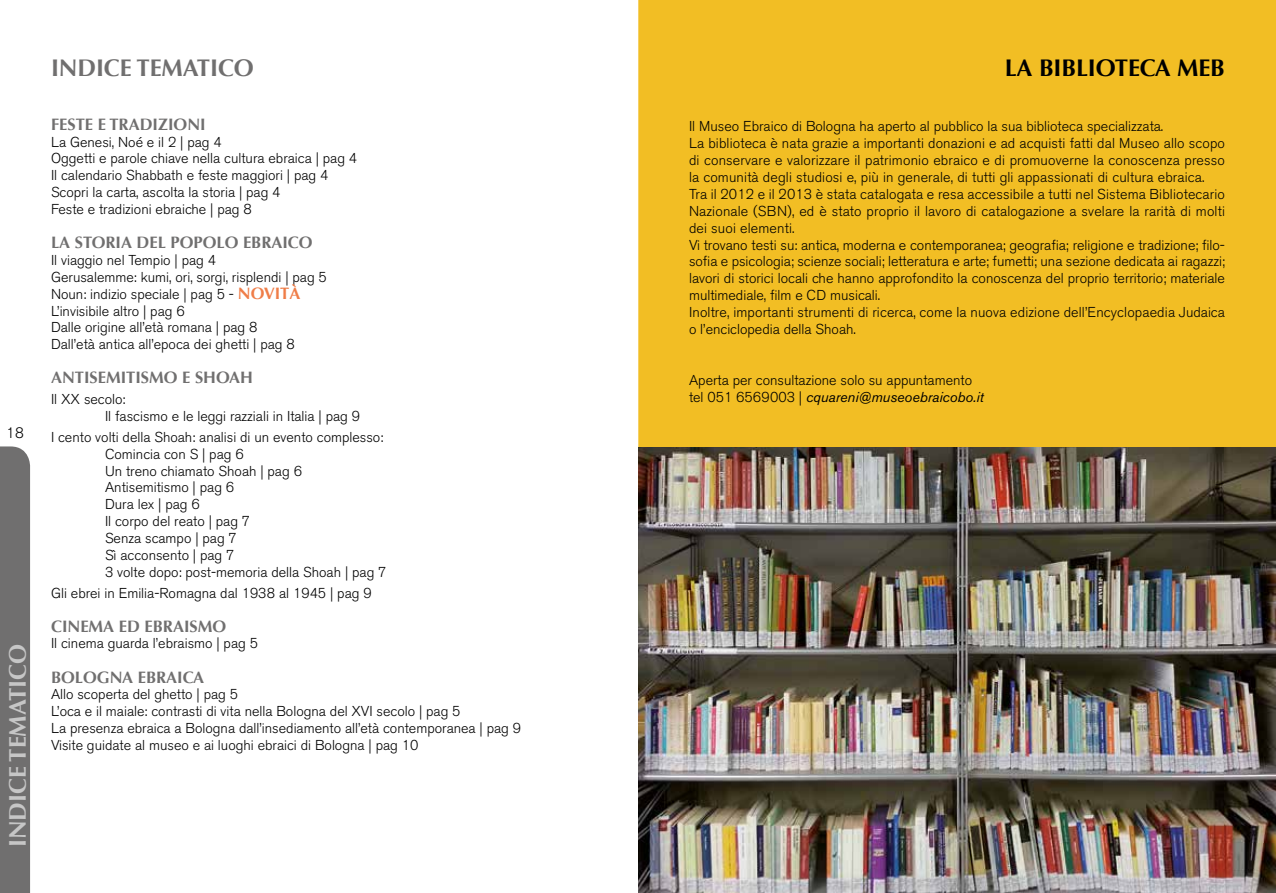
<style>
.page{position:relative;width:1276px;height:893px;background:#fff}
.page>*{position:absolute;margin:0;border:0;box-sizing:border-box;transform-origin:0 0}
.t1{font:700 24px "Optima";letter-spacing:-.005em;color:#000}
.t2{font:700 24px "Optima";letter-spacing:-.005em;color:#706f6f}
.t3{font:700 24px "Optima";letter-spacing:-.005em;color:#c6c6c6}
.t4{font:700 16.5px "Optima";color:#706f6f}
.t5{font:300 15px "Akzidenz Grotesk BE";color:#000}
.t6{font:300 14.25px/17px "Akzidenz Grotesk BE";color:#000}
.s1{font-family:"Optima";font-weight:700;font-size:16.5px;color:#ef7d48}
.s2{font-weight:400;font-style:italic}
</style>
<div class="page">
<div style="left:0;top:446px;width:30px;height:447px;background:#706f6f"></div>
<div style="left:638px;top:0;width:638px;height:447px;background:#f2be24"></div>
<img style="left:638px;top:447px;width:638px;height:446px">
<p class="t5" style="left:6px;top:424px;width:19px">18</p>
<h1 class="t3" style="left:4px;top:847px;width:204px;rotate:-90deg">INDICE TEMATICO</h1>
<h1 class="t2" style="left:51px;top:54px;width:204px">INDICE TEMATICO</h1>
<p class="t4" style="left:51px;top:115px;width:156px">FESTE E TRADIZIONI</p>
<p class="t6" style="left:51px;top:134px;width:308px">La Genesi, Noé e il 2 | pag 4<br>Oggetti e parole chiave nella cultura ebraica | pag 4<br>Il calendario Shabbath e feste maggiori | pag 4<br>Scopri la carta, ascolta la storia | pag 4<br>Feste e tradizioni ebraiche | pag 8</p>
<p class="t4" style="left:51px;top:233px;width:263px">LA STORIA DEL POPOLO EBRAICO</p>
<p class="t6" style="left:51px;top:252px;width:277px">Il viaggio nel Tempio | pag 4<br>Gerusalemme: kumi, ori, sorgi, risplendi | pag 5<br>Noun: indizio speciale | pag 5 - <span class="s1">NOVITÀ </span>L’invisibile altro | pag 6<br>Dalle origine all’età romana | pag 8<br>Dall’età antica all’epoca dei ghetti | pag 8</p>
<p class="t4" style="left:51px;top:368px;width:203px">ANTISEMITISMO E SHOAH</p>
<p class="t6" style="left:105px;top:391px;width:257px;text-indent:-54px">Il XX secolo:<br>Il fascismo e le leggi razziali in Italia | pag 9</p>
<p class="t6" style="left:105px;top:429px;width:283px;text-indent:-54px">I cento volti della Shoah: analisi di un evento complesso:<br>Comincia con S | pag 6<br>Un treno chiamato Shoah | pag 6<br>Antisemitismo | pag 6<br>Dura lex | pag 6<br>Il corpo del reato | pag 7<br>Senza scampo | pag 7<br>Sì acconsento | pag 7<br>3 volte dopo: post-memoria della Shoah | pag 7</p>
<p class="t6" style="left:51px;top:584px;width:322px">Gli ebrei in Emilia-Romagna dal 1938 al 1945 | pag 9</p>
<p class="t4" style="left:51px;top:616px;width:177px">CINEMA ED EBRAISMO</p>
<p class="t6" style="left:51px;top:635px;width:208px">Il cinema guarda l’ebraismo | pag 5</p>
<p class="t4" style="left:51px;top:667px;width:154px">BOLOGNA EBRAICA</p>
<p class="t6" style="left:51px;top:686px;width:472px">Allo scoperta del ghetto | pag 5<br>L’oca e il maiale: contrasti di vita nella Bologna del XVI secolo | pag 5<br>La presenza ebraica a Bologna dall’insediamento all’età contemporanea | pag 9<br>Visite guidate al museo e ai luoghi ebraici di Bologna | pag 10</p>
<h1 class="t1" style="left:1004px;top:54px;width:222px">LA BIBLIOTECA MEB</h1>
<p class="t6" style="left:689px;top:118px;width:537px">Il Museo Ebraico di Bologna ha aperto al pubblico la sua biblioteca specializzata.<br>La biblioteca è nata grazie a importanti donazioni e ad acquisti fatti dal Museo allo scopo di conservare e valorizzare il patrimonio ebraico e di promuoverne la conoscenza presso la comunità degli studiosi e, più in generale, di tutti gli appassionati di cultura ebraica.<br>Tra il 2012 e il 2013 è stata catalogata e resa accessibile a tutti nel Sistema Bibliotecario Nazionale (SBN), ed è stato proprio il lavoro di catalogazione a svelare la rarità di molti dei suoi elementi.<br>Vi trovano testi su: antica, moderna e contemporanea; geografia; religione e tradizione; filo&shy;sofia e psicologia; scienze sociali; letteratura e arte; fumetti; una sezione dedicata ai ragazzi; lavori di storici locali che hanno approfondito la conoscenza del proprio territorio; materiale multimediale, film e CD musicali.<br>Inoltre, importanti strumenti di ricerca, come la nuova edizione dell’Encyclopaedia Judaica o l’enciclopedia della Shoah.</p>
<p class="t6" style="left:689px;top:372px;width:296px">Aperta per consultazione solo su appuntamento tel 051 6569003 | <span class="s2">cquareni@museoebraicobo.it</span></p>
</div>
